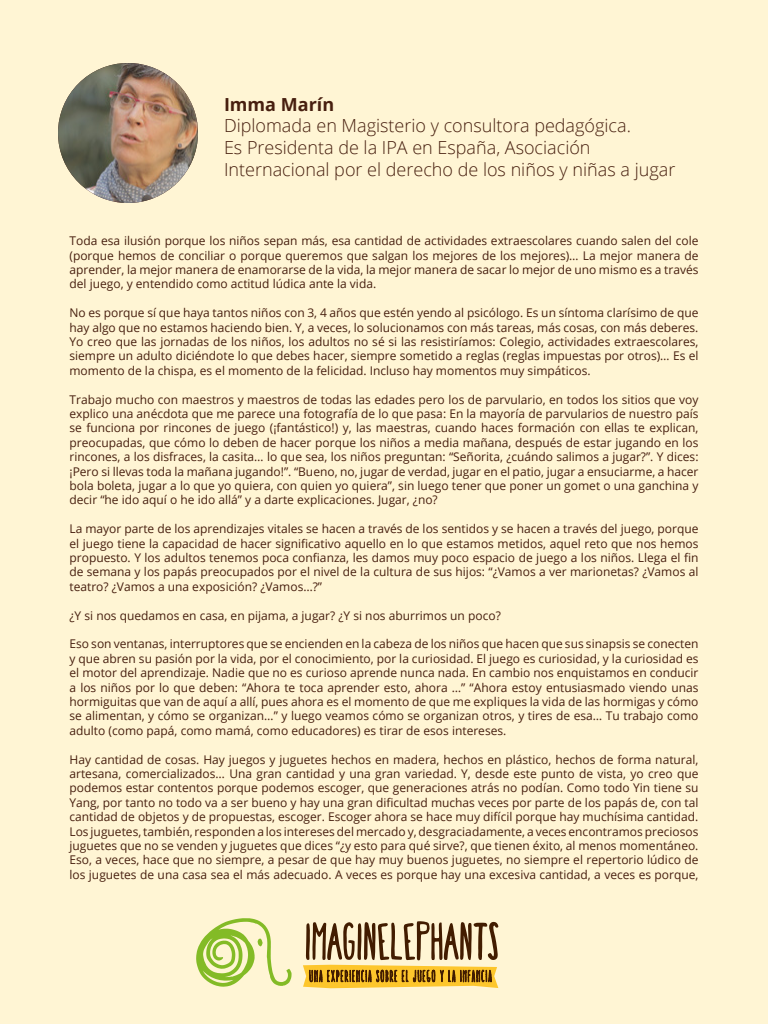
<style>
.page{position:relative;width:768px;height:1024px;background:#fff5d4}
.page>*{position:absolute;margin:0;border:0;box-sizing:border-box;transform-origin:0 0}
.t1{font:300 18px/21.6px "Open Sans";color:#471f0f}
.t2{font:700 18px "Open Sans";color:#471f0f}
.t3{font:12px/14.4px "Open Sans";color:#471f0f;text-align:justify}
</style>
<div class="page">
<svg style="left:196px;top:918px;width:96px;height:69px"></svg>
<svg style="left:303px;top:921px;width:196px;height:67px"></svg>
<img style="left:58px;top:63px;width:140px;height:140px;border-radius:70px">
<h1 class="t2" style="left:224px;top:92px;width:112px">Imma Marín</h1>
<h1 class="t1" style="left:224px;top:115px;width:453px">Diplomada en Magisterio y consultora pedagógica.<br>Es Presidenta de la IPA en España, Asociación<br>Internacional por el derecho de los niños y niñas a jugar</h1>
<p class="t3" style="left:70px;top:233px;width:631px">Toda esa ilusión porque los niños sepan más, esa cantidad de actividades extraescolares cuando salen del cole (porque hemos de conciliar o porque queremos que salgan los mejores de los mejores)… La mejor manera de aprender, la mejor manera de enamorarse de la vida, la mejor manera de sacar lo mejor de uno mismo es a través del juego, y entendido como actitud lúdica ante la vida.</p>
<p class="t3" style="left:70px;top:305px;width:631px">No es porque sí que haya tantos niños con 3, 4 años que estén yendo al psicólogo. Es un síntoma clarísimo de que hay algo que no estamos haciendo bien. Y, a veces, lo solucionamos con más tareas, más cosas, con más deberes.<br>Yo creo que las jornadas de los niños, los adultos no sé si las resistiríamos: Colegio, actividades extraescolares, siempre un adulto diciéndote lo que debes hacer, siempre sometido a reglas (reglas impuestas por otros)… Es el momento de la chispa, es el momento de la felicidad. Incluso hay momentos muy simpáticos.</p>
<p class="t3" style="left:70px;top:392px;width:631px">Trabajo mucho con maestros y maestros de todas las edades pero los de parvulario, en todos los sitios que voy explico una anécdota que me parece una fotografía de lo que pasa: En la mayoría de parvularios de nuestro país se funciona por rincones de juego (¡fantástico!) y, las maestras, cuando haces formación con ellas te explican, preocupadas, que cómo lo deben de hacer porque los niños a media mañana, después de estar jugando en los rincones, a los disfraces, la casita… lo que sea, los niños preguntan: “Señorita, ¿cuándo salimos a jugar?”. Y dices: ¡Pero si llevas toda la mañana jugando!”. “Bueno, no, jugar de verdad, jugar en el patio, jugar a ensuciarme, a hacer bola boleta, jugar a lo que yo quiera, con quien yo quiera”, sin luego tener que poner un gomet o una ganchina y decir “he ido aquí o he ido allá” y a darte explicaciones. Jugar, ¿no?</p>
<p class="t3" style="left:70px;top:521px;width:631px">La mayor parte de los aprendizajes vitales se hacen a través de los sentidos y se hacen a través del juego, porque el juego tiene la capacidad de hacer significativo aquello en lo que estamos metidos, aquel reto que nos hemos propuesto. Y los adultos tenemos poca confianza, les damos muy poco espacio de juego a los niños. Llega el fin de semana y los papás preocupados por el nivel de la cultura de sus hijos: “¿Vamos a ver marionetas? ¿Vamos al teatro? ¿Vamos a una exposición? ¿Vamos…?”</p>
<p class="t3" style="left:70px;top:608px;width:433px">¿Y si nos quedamos en casa, en pijama, a jugar? ¿Y si nos aburrimos un poco?</p>
<p class="t3" style="left:70px;top:637px;width:631px">Eso son ventanas, interruptores que se encienden en la cabeza de los niños que hacen que sus sinapsis se conecten y que abren su pasión por la vida, por el conocimiento, por la curiosidad. El juego es curiosidad, y la curiosidad es el motor del aprendizaje. Nadie que no es curioso aprende nunca nada. En cambio nos enquistamos en conducir a los niños por lo que deben: “Ahora te toca aprender esto, ahora …” “Ahora estoy entusiasmado viendo unas hormiguitas que van de aquí a allí, pues ahora es el momento de que me expliques la vida de las hormigas y cómo se alimentan, y cómo se organizan…” y luego veamos cómo se organizan otros, y tires de esa… Tu trabajo como adulto (como papá, como mamá, como educadores) es tirar de esos intereses.</p>
<p class="t3" style="left:70px;top:752px;width:631px">Hay cantidad de cosas. Hay juegos y juguetes hechos en madera, hechos en plástico, hechos de forma natural, artesana, comercializados… Una gran cantidad y una gran variedad. Y, desde este punto de vista, yo creo que podemos estar contentos porque podemos escoger, que generaciones atrás no podían. Como todo Yin tiene su Yang, por tanto no todo va a ser bueno y hay una gran dificultad muchas veces por parte de los papás de, con tal cantidad de objetos y de propuestas, escoger. Escoger ahora se hace muy difícil porque hay muchísima cantidad.<br>Los juguetes, también, responden a los intereses del mercado y, desgraciadamente, a veces encontramos preciosos juguetes que no se venden y juguetes que dices “¿y esto para qué sirve?, que tienen éxito, al menos momentáneo.<br>Eso, a veces, hace que no siempre, a pesar de que hay muy buenos juguetes, no siempre el repertorio lúdico de los juguetes de una casa sea el más adecuado. A veces es porque hay una excesiva cantidad, a veces es porque,</p>
</div>
